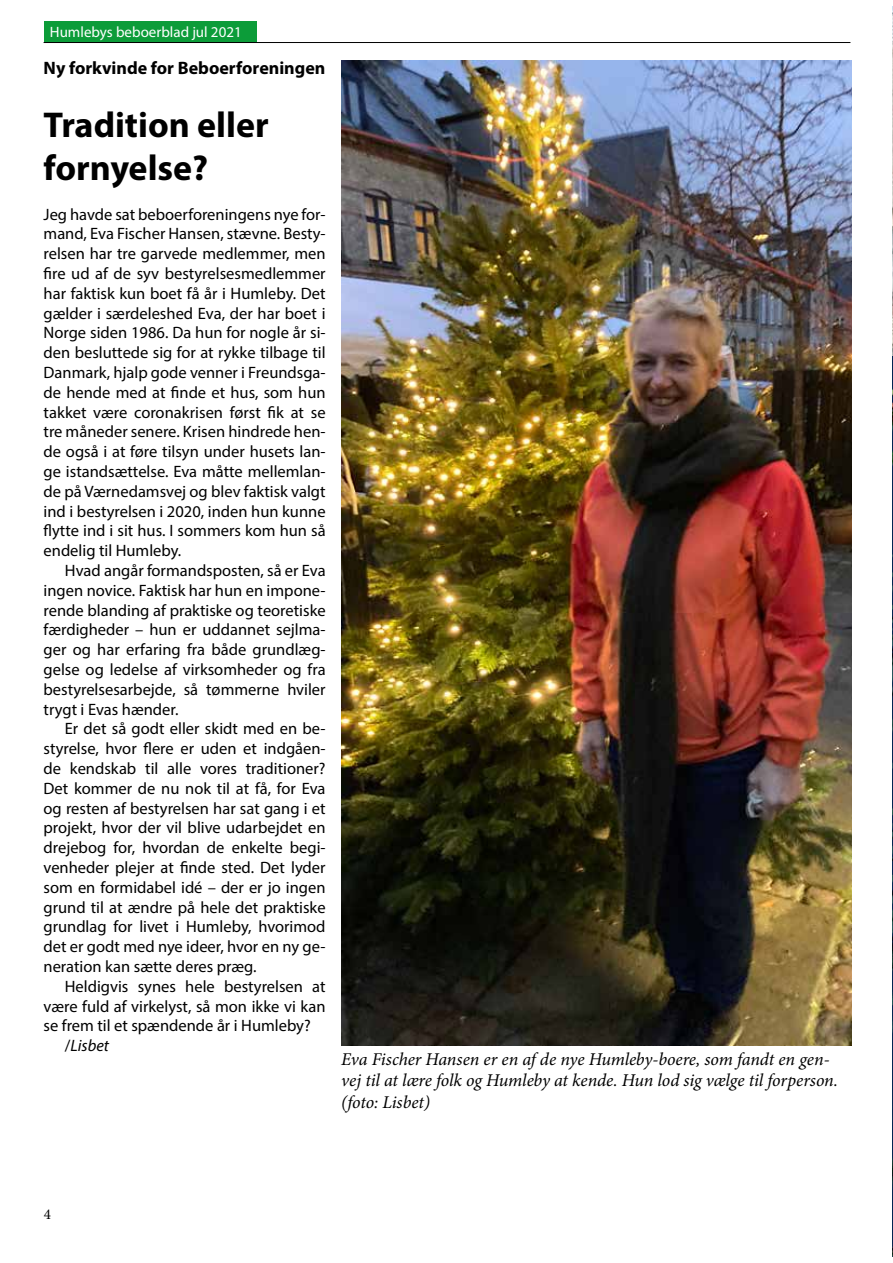
<style>
.page{position:relative;width:893px;height:1263px;background:#fff}
.page>*{position:absolute;margin:0;border:0;box-sizing:border-box;transform-origin:0 0}
.t1{font:700 36px/43.2px "Myriad Pro";color:#000}
.t2{font:italic 18px/21.6px "Minion Pro";letter-spacing:-.005em;color:#000}
.t3{font:700 18px "Myriad Pro";color:#000}
.t4{font:16.5px/19.8px "Myriad Pro";color:#000;text-align:justify}
.t5{font:italic 16.5px "Myriad Pro";color:#000}
.t6{font:15px "Myriad Pro";color:#fff}
.t7{font:15px "Minion Pro";color:#000}
.s1{font-style:normal}
</style>
<div class="page">
<div style="left:44px;top:21px;width:213px;height:22px;background:#0c9c39"></div>
<hr style="left:44px;top:42px;width:806px;height:1px;background:#000">
<img style="left:341px;top:60px;width:510px;height:986px">
<img style="left:892px;top:6px;width:1px;height:351px">
<img style="left:892px;top:1152px;width:1px;height:104px">
<img style="left:892px;top:802px;width:1px;height:350px">
<img style="left:892px;top:357px;width:1px;height:158px">
<img style="left:892px;top:515px;width:1px;height:287px">
<p class="t6" style="left:50px;top:23px;width:193px">Humlebys beboerblad jul 2021</p>
<p class="t3" style="left:44px;top:56px;width:283px">Ny forkvinde for Beboerforeningen</p>
<h1 class="t1" style="left:44px;top:102px;width:227px">Tradition eller fornyelse?</h1>
<p class="t4" style="left:44px;top:204px;width:284px">Jeg havde sat beboerforeningens nye for&shy;mand, Eva Fischer Hansen, stævne. Besty&shy;relsen har tre garvede medlemmer, men fire ud af de syv bestyrelsesmedlemmer har faktisk kun boet få år i Humleby. Det gælder i særdeleshed Eva, der har boet i Norge siden 1986. Da hun for nogle år si&shy;den besluttede sig for at rykke tilbage til Danmark, hjalp gode venner i Freundsga&shy;de hende med at finde et hus, som hun takket være coronakrisen først fik at se tre måneder senere. Krisen hindrede hen&shy;de også i at føre tilsyn under husets lan&shy;ge istandsættelse. Eva måtte mellemlan&shy;de på Værnedamsvej og blev faktisk valgt ind i bestyrelsen i 2020, inden hun kunne flytte ind i sit hus. I sommers kom hun så endelig til Humleby.</p>
<p class="t4" style="left:44px;top:560px;width:284px;text-indent:21px">Hvad angår formandsposten, så er Eva ingen novice. Faktisk har hun en impone&shy;rende blanding af praktiske og teoretiske færdigheder – hun er uddannet sejlma&shy;ger og har erfaring fra både grundlæg&shy;gelse og ledelse af virksomheder og fra bestyrelsesarbejde, så tømmerne hviler trygt i Evas hænder.</p>
<p class="t4" style="left:44px;top:719px;width:284px;text-indent:21px">Er det så godt eller skidt med en be&shy;styrelse, hvor flere er uden et indgåen&shy;de kendskab til alle vores traditioner?<br>Det kommer de nu nok til at få, for Eva og resten af bestyrelsen har sat gang i et projekt, hvor der vil blive udarbejdet en drejebog for, hvordan de enkelte begi&shy;venheder plejer at finde sted. Det lyder som en formidabel idé – der er jo ingen grund til at ændre på hele det praktiske grundlag for livet i Humleby, hvorimod det er godt med nye ideer, hvor en ny ge&shy;neration kan sætte deres præg.</p>
<p class="t4" style="left:65px;top:976px;width:262px">Heldigvis synes hele bestyrelsen at</p>
<p class="t4" style="left:44px;top:996px;width:284px">være fuld af virkelyst, så mon ikke vi kan</p>
<p class="t4" style="left:44px;top:1016px;width:269px">se frem til et spændende år i Humleby?</p>
<p class="t5" style="left:65px;top:1035px;width:46px"><span class="s1">/</span>Lisbet</p>
<p class="t2" style="left:341px;top:1048px;width:498px">Eva Fischer Hansen er en af de nye Humleby-boere, som fandt en gen&shy;vej til at lære folk og Humleby at kende. Hun lod sig vælge til forperson. (foto: Lisbet)</p>
<p class="t7" style="left:44px;top:1204px;width:9px">4</p>
</div>
